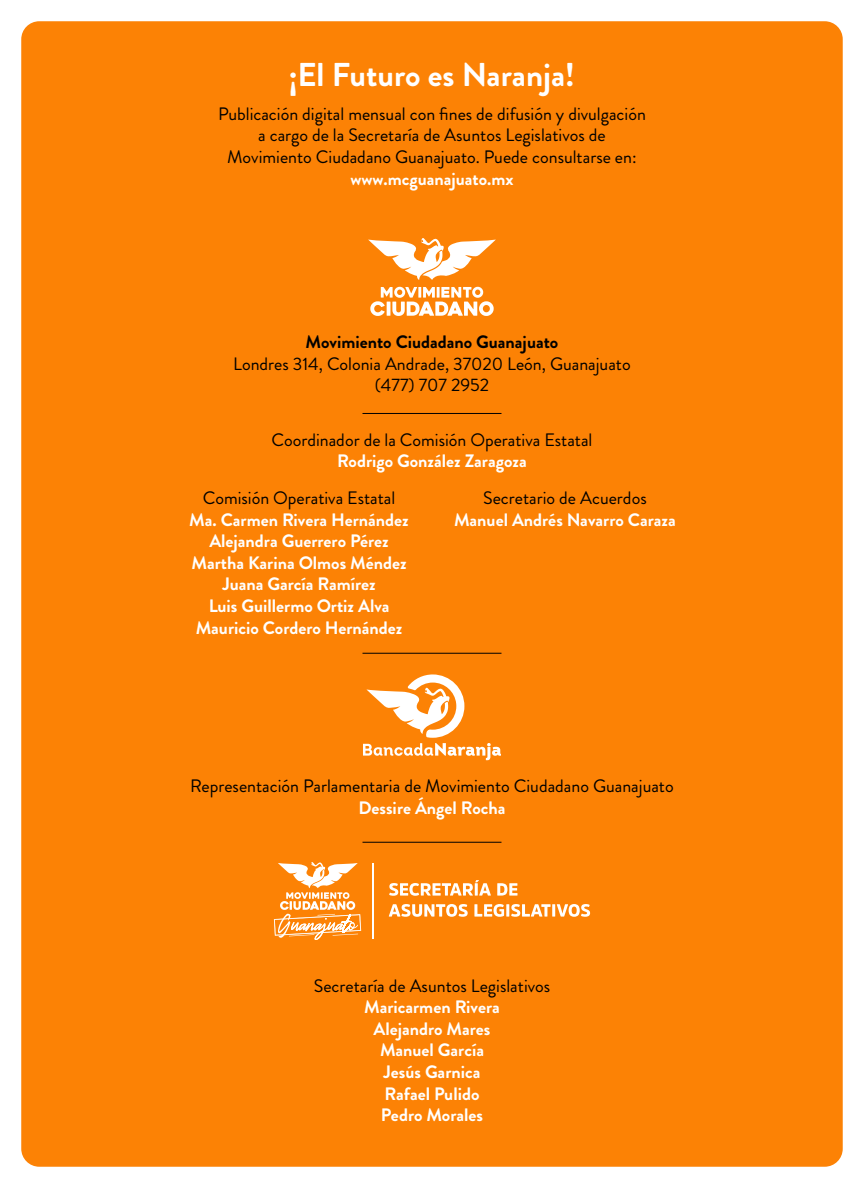
<style>
.page{position:relative;width:864px;height:1188px;background:#fff}
.page>*{position:absolute;margin:0;border:0;box-sizing:border-box;transform-origin:0 0}
.t1{font:700 33px "Brandon Grotesque";color:#fff}
.t2{font:18px/21.6px "Brandon Grotesque";color:#000;text-align:center}
.t3{font:700 18px/21.6px "Brandon Grotesque";color:#fff;text-align:center}
.t4{font:700 18px "Brandon Grotesque";color:#000}
</style>
<div class="page">
<div style="left:21px;top:21px;width:822px;height:1146px;background:#fc8205;border-radius:18px"></div>
<svg style="left:368px;top:238px;width:128px;height:42px"></svg>
<svg style="left:370px;top:287px;width:124px;height:29px"></svg>
<svg style="left:363px;top:674px;width:138px;height:87px"></svg>
<hr style="left:363px;top:413px;width:138px;height:1px;background:#000">
<hr style="left:363px;top:653px;width:138px;height:1px;background:#000">
<hr style="left:363px;top:842px;width:138px;height:1px;background:#000">
<svg style="left:274px;top:862px;width:87px;height:78px"></svg>
<svg style="left:389px;top:880px;width:102px;height:16px"></svg>
<svg style="left:497px;top:883px;width:21px;height:13px"></svg>
<svg style="left:389px;top:904px;width:79px;height:13px"></svg>
<svg style="left:474px;top:904px;width:116px;height:13px"></svg>
<hr style="left:372px;top:863px;width:2px;height:76px;background:#fff">
<h1 class="t1" style="left:289px;top:51px;width:288px">¡El Futuro es Naranja!</h1>
<p class="t2" style="left:218px;top:103px;width:429px">Publicación digital mensual con fines de difusión y divulgación a cargo de la Secretaría de Asuntos Legislativos de<br>Movimiento Ciudadano Guanajuato. Puede consultarse en:</p>
<p class="t3" style="left:350px;top:168px;width:165px">www.mcguanajuato.mx</p>
<p class="t4" style="left:306px;top:329px;width:254px">Movimiento Ciudadano Guanajuato</p>
<p class="t2" style="left:233px;top:353px;width:399px">Londres 314, Colonia Andrade, 37020 León, Guanajuato (477) 707 2952</p>
<p class="t2" style="left:272px;top:429px;width:322px">Coordinador de la Comisión Operativa Estatal</p>
<p class="t3" style="left:337px;top:450px;width:191px">Rodrigo González Zaragoza</p>
<p class="t2" style="left:203px;top:487px;width:194px">Comisión Operativa Estatal</p>
<p class="t3" style="left:189px;top:509px;width:221px">Ma. Carmen Rivera Hernández<br>Alejandra Guerrero Pérez<br>Martha Karina Olmos Méndez<br>Juana García Ramírez<br>Luis Guillermo Ortiz Alva<br>Mauricio Cordero Hernández</p>
<p class="t2" style="left:483px;top:487px;width:165px">Secretario de Acuerdos</p>
<p class="t3" style="left:454px;top:509px;width:223px">Manuel Andrés Navarro Caraza</p>
<p class="t2" style="left:190px;top:776px;width:485px">Representación Parlamentaria de Movimiento Ciudadano Guanajuato</p>
<p class="t3" style="left:359px;top:797px;width:148px">Dessire Ángel Rocha</p>
<p class="t2" style="left:314px;top:975px;width:238px">Secretaría de Asuntos Legislativos</p>
<p class="t3" style="left:364px;top:996px;width:137px">Maricarmen Rivera<br>Alejandro Mares<br>Manuel García<br>Jesús Garnica<br>Rafael Pulido<br>Pedro Morales</p>
</div>
